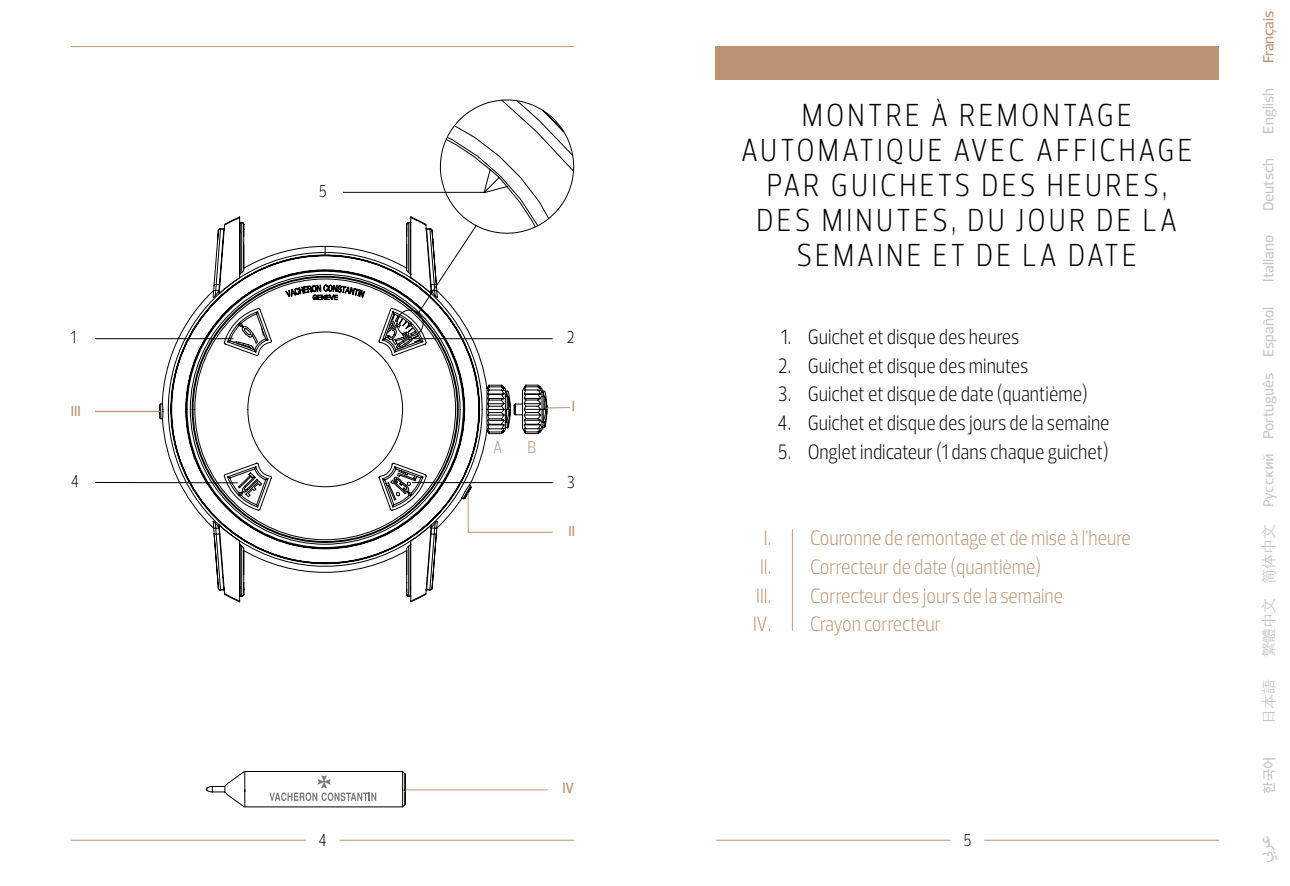
<style>
.page{position:relative;width:1290px;height:886px;background:#fff}
.page>*{position:absolute;margin:0;border:0;box-sizing:border-box;transform-origin:0 0}
.t1{font:300 32.5px/35px "Prelo Condensed";letter-spacing:.105em;color:#000;text-align:center}
.t2{font:25px "Adobe Arabic";color:#c6c6c6}
.t3{font:300 21.25px "Prelo Condensed";color:#000}
.t4{font:300 21.25px/28.8px "Prelo Condensed";color:#be9374}
.t5{font:500 17.5px "Prelo Condensed";color:#be9374}
.t6{font:300 17.5px "Prelo Condensed";color:#000}
.t7{font:300 17.5px "Prelo Condensed";color:#be9374}
.t8{font:500 15px "Prelo";color:#c6c6c6}
.t9{font:300 15px "ST Heiti TC";letter-spacing:-.01em;color:#c6c6c6}
.t10{font:500 15px "Prelo";color:#be9374}
.t11{font:15px "Praxis EFCYOP";letter-spacing:-.01em;color:#c6c6c6}
.t12{font:500 13.5px "Noto Sans CJ Kkr";color:#c6c6c6}
</style>
<div class="page">
<svg style="left:217px;top:580px;width:217px;height:17px"></svg>
<svg style="left:213px;top:533px;width:224px;height:47px"></svg>
<hr style="left:245px;top:806px;width:158px;height:1px;background:#000">
<hr style="left:245px;top:771px;width:153px;height:1px;background:#000">
<svg style="left:397px;top:771px;width:9px;height:37px"></svg>
<svg style="left:205px;top:771px;width:40px;height:37px"></svg>
<svg style="left:270px;top:775px;width:106px;height:26px"></svg>
<hr style="left:716px;top:840px;width:503px;height:1px;background:#be9374">
<svg style="left:950px;top:839px;width:35px;height:2px"></svg>
<hr style="left:71px;top:840px;width:503px;height:1px;background:#be9374">
<svg style="left:305px;top:839px;width:35px;height:2px"></svg>
<hr style="left:71px;top:46px;width:503px;height:1px;background:#be9374">
<hr style="left:405px;top:789px;width:143px;height:1px;background:#be9374">
<hr style="left:95px;top:338px;width:139px;height:1px;background:#000">
<svg style="left:159px;top:99px;width:415px;height:434px"></svg>
<hr style="left:95px;top:482px;width:143px;height:1px;background:#000">
<hr style="left:95px;top:411px;width:65px;height:1px;background:#be9374">
<hr style="left:343px;top:192px;width:141px;height:1px;background:#000">
<div style="left:716px;top:46px;width:503px;height:34px;background:#be9374"></div>
<hr style="left:792px;top:529px;width:1px;height:102px;background:#c1997d">
<p class="t6" style="left:71px;top:326px;width:7px">1</p>
<p class="t5" style="left:71px;top:400px;width:11px">III</p>
<p class="t6" style="left:71px;top:471px;width:10px">4</p>
<p class="t6" style="left:319px;top:180px;width:10px">5</p>
<p class="t7" style="left:493px;top:436px;width:11px">A</p>
<p class="t7" style="left:527px;top:436px;width:10px">B</p>
<p class="t6" style="left:567px;top:326px;width:9px">2</p>
<p class="t5" style="left:572px;top:394px;width:5px">I</p>
<p class="t6" style="left:567px;top:471px;width:10px">3</p>
<p class="t5" style="left:568px;top:519px;width:8px">II</p>
<h1 class="t1" style="left:741px;top:98px;width:453px">MONTRE À REMONTAGE<br>AUTOMATIQUE AVEC AFFICHAGE<br>PAR GUICHETS DES HEURES,<br>DES MINUTES, DU JOUR DE LA<br>SEMAINE ET DE LA DATE</h1>
<p class="t3" style="left:781px;top:323px;width:240px">1. Guichet et disque des heures</p>
<p class="t3" style="left:778px;top:352px;width:251px">2. Guichet et disque des minutes</p>
<p class="t3" style="left:778px;top:381px;width:311px">3. Guichet et disque de date (quantième)</p>
<p class="t3" style="left:777px;top:410px;width:333px">4. Guichet et disque des jours de la semaine</p>
<p class="t3" style="left:778px;top:438px;width:332px">5. Onglet indicateur (1 dans chaque guichet)</p>
<p class="t4" style="left:756px;top:524px;width:376px;text-indent:8px">I. Couronne de remontage et de mise à l’heure<br>II. Correcteur de date (quantième)<br>III.</p>
<p class="t4" style="left:753px;top:581px;width:312px;text-indent:57px">Correcteur des jours de la semaine<br>IV. Crayon correcteur</p>
<p class="t10" style="left:1259px;top:63px;width:54px;rotate:-90deg">Français</p>
<p class="t8" style="left:1259px;top:133px;width:47px;rotate:-90deg">English</p>
<p class="t8" style="left:1259px;top:211px;width:55px;rotate:-90deg">Deutsch</p>
<p class="t8" style="left:1259px;top:282px;width:48px;rotate:-90deg">Italiano</p>
<p class="t8" style="left:1259px;top:357px;width:52px;rotate:-90deg">Español</p>
<p class="t8" style="left:1259px;top:439px;width:68px;rotate:-90deg">Português</p>
<p class="t11" style="left:1260px;top:507px;width:56px;rotate:-90deg">Pусский</p>
<p class="t9" style="left:1256px;top:583px;width:61px;rotate:-90deg">简体中文</p>
<p class="t9" style="left:1256px;top:657px;width:61px;rotate:-90deg">繁體中文</p>
<p class="t9" style="left:1256px;top:724px;width:46px;rotate:-90deg">日本語</p>
<p class="t5" style="left:562px;top:776px;width:13px">IV</p>
<p class="t12" style="left:1261px;top:794px;width:39px;rotate:-90deg">한국어</p>
<p class="t6" style="left:318px;top:829px;width:10px">4</p>
<p class="t6" style="left:963px;top:829px;width:10px">5</p>
<p class="t2" style="left:1247px;top:863px;width:31px;rotate:-90deg">عري ب</p>
</div>
